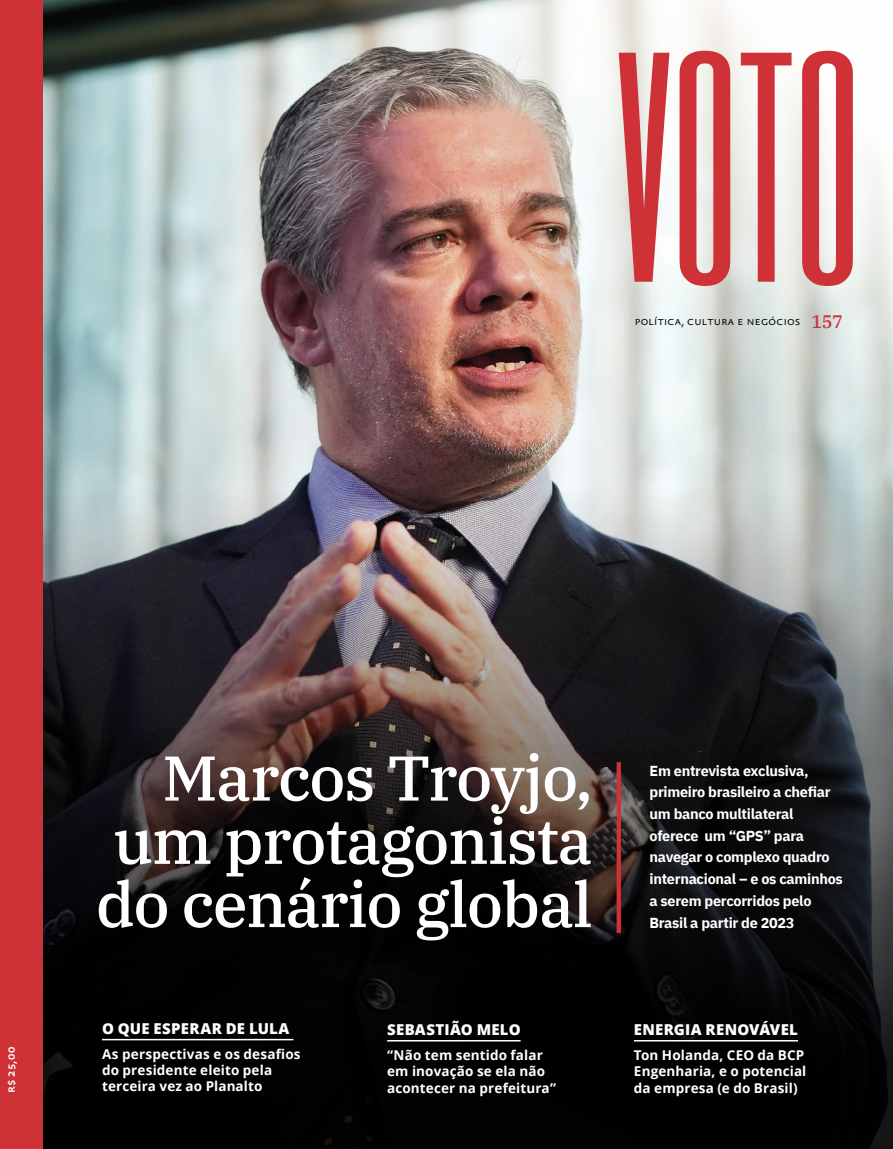
<style>
.page{position:relative;width:893px;height:1149px;background:#fff}
.page>*{position:absolute;margin:0;border:0;box-sizing:border-box;transform-origin:0 0}
.t1{font:500 63px/63.2px "IBM Plex Serif";letter-spacing:-.02em;color:#fff;text-align:justify}
.t2{font:800 15px "Open Sans";letter-spacing:.02em;color:#fff}
.t3{font:700 14.4px/21.8px "IBM Plex Sans Arabic";letter-spacing:-.02em;color:#fff}
.t4{font:700 13.5px/16.2px "Open Sans";letter-spacing:.01em;color:#fff}
.t5{font:12.45px "Absara Sans TF Medium SC";color:#fff}
.t6{font:12px "Absara Sans TF Light SC";letter-spacing:.02em;color:#000}
.s1{font-family:"IBM Plex Serif";font-weight:500;font-size:18px;color:#ce3136}
</style>
<div class="page">
<img style="left:43px;top:0;width:850px;height:447px">
<img style="left:43px;top:447px;width:850px;height:701px">
<div style="left:0;top:0;width:43px;height:1148px;background:#ce3136"></div>
<hr style="left:102px;top:1038px;width:191px;height:1px;background:#fff">
<hr style="left:387px;top:1039px;width:134px;height:2px;background:#fff">
<hr style="left:634px;top:1039px;width:164px;height:2px;background:#fff">
<svg style="left:619px;top:51px;width:234px;height:235px"></svg>
<hr style="left:617px;top:761px;width:4px;height:171px;background:#ce3136">
<p class="t6" style="left:635px;top:315px;width:210px">política, cultura e negócios <span class="s1">157</span></p>
<p class="t5" style="left:4px;top:1092px;width:48px;rotate:-90deg">r$ 25,00</p>
<h1 class="t1" style="left:96px;top:741px;width:498px;text-indent:66px">Marcos Troyjo, um protagonista do cenário global</h1>
<p class="t3" style="left:649px;top:759px;width:195px">Em entrevista exclusiva, primeiro brasileiro a chefiar um banco multilateral oferece um “GPS” para navegar o complexo quadro internacional – e os caminhos a serem percorridos pelo<br>Brasil a partir de 2023</p>
<p class="t2" style="left:102px;top:1016px;width:189px">O QUE ESPERAR DE LULA</p>
<p class="t4" style="left:102px;top:1045px;width:200px">As perspectivas e os desafios do presidente eleito pela terceira vez ao Planalto</p>
<p class="t2" style="left:387px;top:1017px;width:135px">SEBASTIÃO MELO</p>
<p class="t4" style="left:387px;top:1046px;width:170px">“Não tem sentido falar em inovação se ela não acontecer na prefeitura”</p>
<p class="t2" style="left:634px;top:1017px;width:166px">ENERGIA RENOVÁVEL</p>
<p class="t4" style="left:634px;top:1046px;width:174px">Ton Holanda, CEO da BCP<br>Engenharia, e o potencial da empresa (e do Brasil)</p>
</div>
